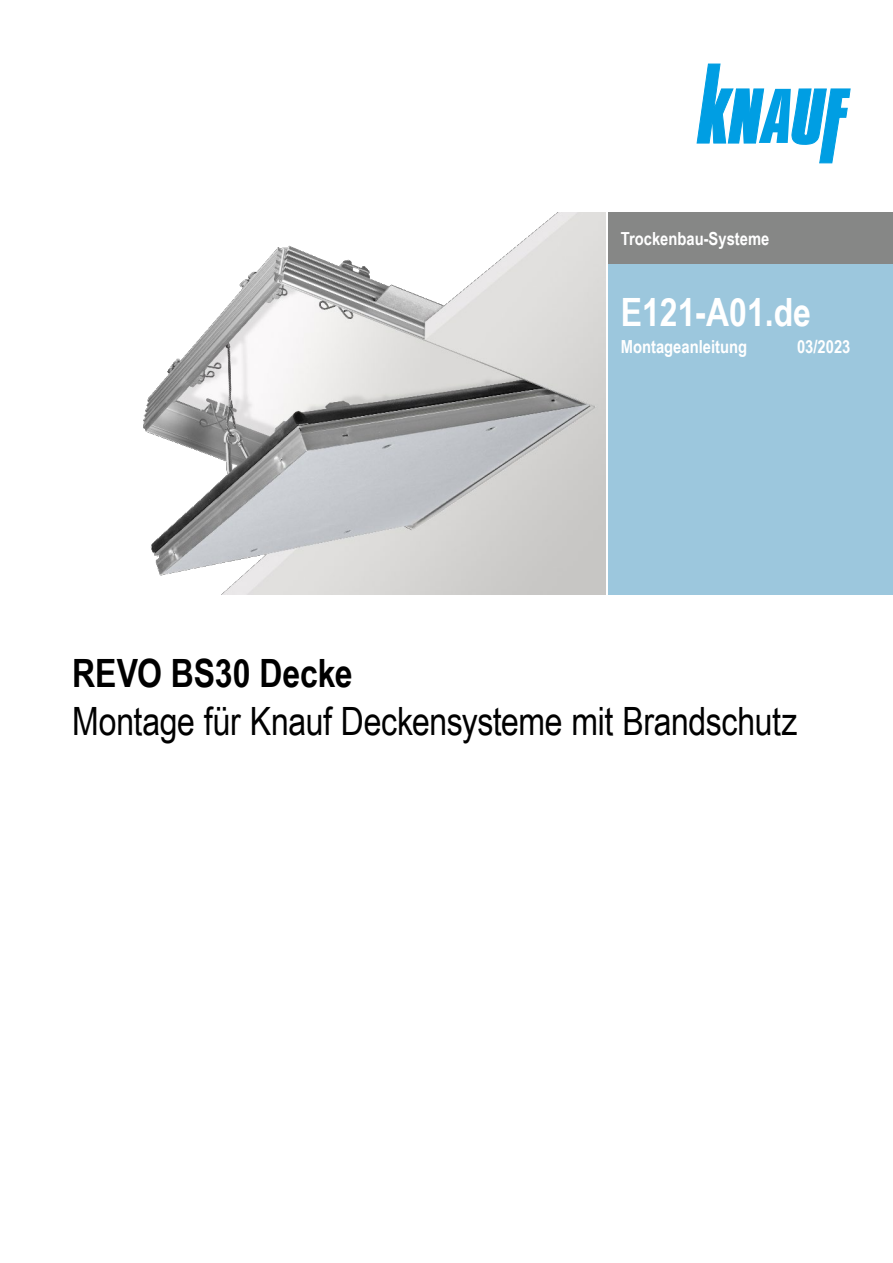
<style>
.page{position:relative;width:893px;height:1263px;background:#fff}
.page>*{position:absolute;margin:0;border:0;box-sizing:border-box;transform-origin:0 0}
.t1{font:39px "Arial Narrow";letter-spacing:-.01em;color:#000}
.t2{font:700 39px "Arial Narrow";letter-spacing:-.005em;color:#000}
.t3{font:700 39px "Arial Narrow";color:#fff}
.t4{font:700 18px "Arial Narrow";color:#fff}
</style>
<div class="page">
<div style="left:608px;top:213px;width:285px;height:382px;background:#9cc7dd"></div>
<div style="left:608px;top:213px;width:285px;height:51px;background:#868786"></div>
<img style="left:143px;top:213px;width:463px;height:382px">
<svg style="left:697px;top:64px;width:153px;height:99px"></svg>
<p class="t4" style="left:621px;top:225px;width:150px">Trockenbau-Systeme</p>
<p class="t3" style="left:621px;top:282px;width:192px">E121-A01.de</p>
<p class="t4" style="left:621px;top:333px;width:128px">Montageanleitung</p>
<p class="t4" style="left:797px;top:333px;width:55px">03/2023</p>
<p class="t2" style="left:72px;top:644px;width:282px">REVO BS30 Decke</p>
<p class="t1" style="left:72px;top:693px;width:727px">Montage für Knauf Deckensysteme mit Brandschutz</p>
</div>
